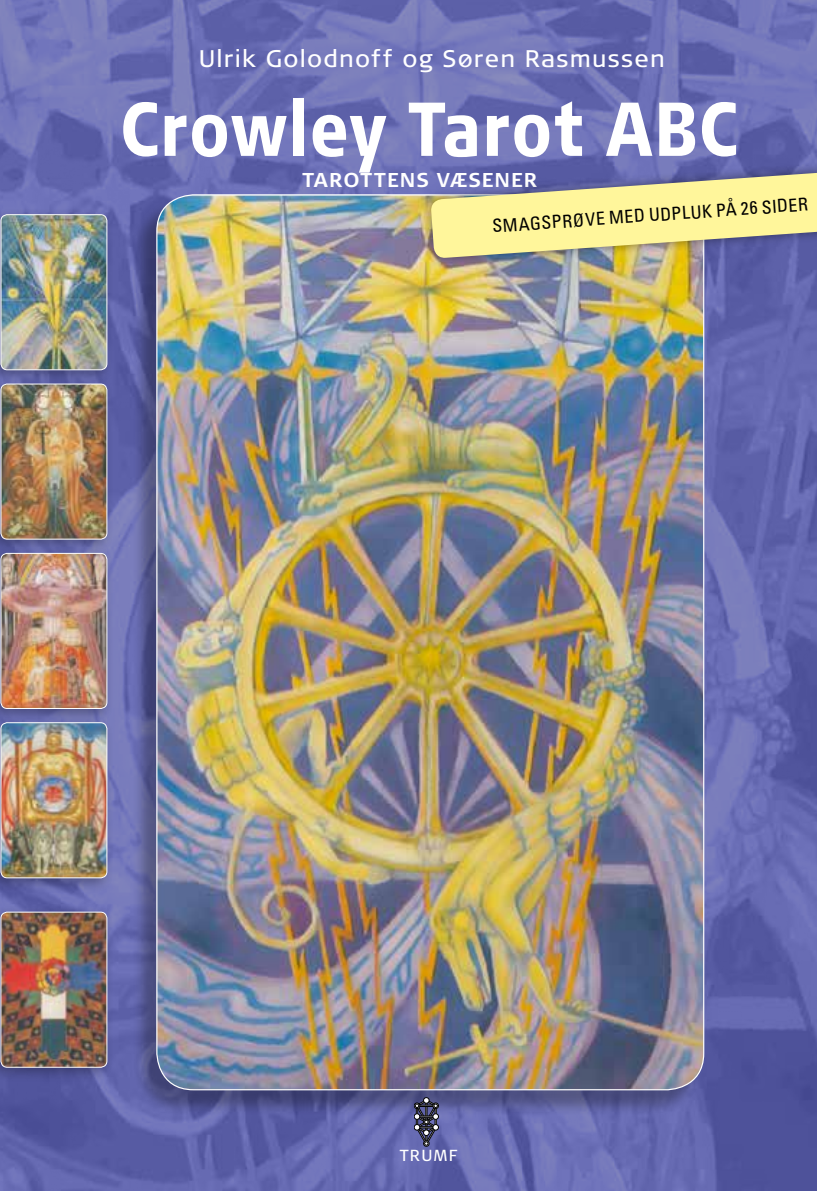
<style>
.page{position:relative;width:817px;height:1191px;background:#fff}
.page>*{position:absolute;margin:0;border:0;box-sizing:border-box;transform-origin:0 0}
.t1{font:900 76px "Signa Pro";letter-spacing:.02em;color:#fff;scale:.77 1}
.t2{font:24px "Signa Pro";letter-spacing:.05em;color:#fff}
.t3{font:700 20px "Signa Pro";letter-spacing:.05em;color:#fff}
.t4{font:condensed 18px "Univers";color:#000}
.t5{font:16px "Signa Pro";letter-spacing:.085em;color:#fff}
</style>
<div class="page">
<img style="left:0;top:0;width:816px;height:1191px">
<div style="left:132px;top:198px;width:570px;height:918px;background:#000;opacity:.3"></div>
<img style="left:157px;top:195px;width:546px;height:894px">
<svg style="left:414px;top:1097px;width:24px;height:49px"></svg>
<div style="left:0;top:208px;width:114px;height:177px;background:#000;opacity:.3"></div>
<img style="left:1px;top:215px;width:106px;height:155px">
<div style="left:1px;top:215px;width:106px;height:155px;border:1px solid #fff;border-radius:6px"></div>
<div style="left:0;top:377px;width:114px;height:177px;background:#000;opacity:.3"></div>
<img style="left:1px;top:384px;width:106px;height:155px">
<div style="left:1px;top:384px;width:106px;height:155px;border:1px solid #fff;border-radius:6px"></div>
<div style="left:0;top:546px;width:114px;height:177px;background:#000;opacity:.3"></div>
<img style="left:1px;top:553px;width:106px;height:155px">
<div style="left:1px;top:553px;width:106px;height:155px;border:1px solid #fff;border-radius:6px"></div>
<div style="left:0;top:716px;width:114px;height:177px;background:#000;opacity:.3"></div>
<img style="left:1px;top:722px;width:106px;height:156px">
<div style="left:1px;top:722px;width:106px;height:156px;border:1px solid #fff;border-radius:6px"></div>
<div style="left:0;top:905px;width:114px;height:177px;background:#000;opacity:.3"></div>
<img style="left:1px;top:912px;width:106px;height:155px">
<div style="left:1px;top:912px;width:106px;height:155px;border:1px solid #fff;border-radius:6px"></div>
<div style="left:420px;top:160px;width:396px;height:108px;background:#000;opacity:.45"></div>
<svg style="left:430px;top:169px;width:386px;height:89px;background:#ccc69a"></svg>
<p class="t2" style="left:199px;top:45px;width:467px">Ulrik Golodnoff og Søren Rasmussen</p>
<h1 class="t1" style="left:120px;top:81px;width:802px">Crowley Tarot ABC</h1>
<p class="t3" style="left:302px;top:168px;width:237px">TAROTTENS VÆSENER</p>
<p class="t4" style="left:491px;top:215px;width:318px;rotate:-4deg">SMAGSPRØVE MED UDPLUK PÅ 26 SIDER</p>
<p class="t5" style="left:399px;top:1146px;width:59px">TRUMF</p>
</div>
